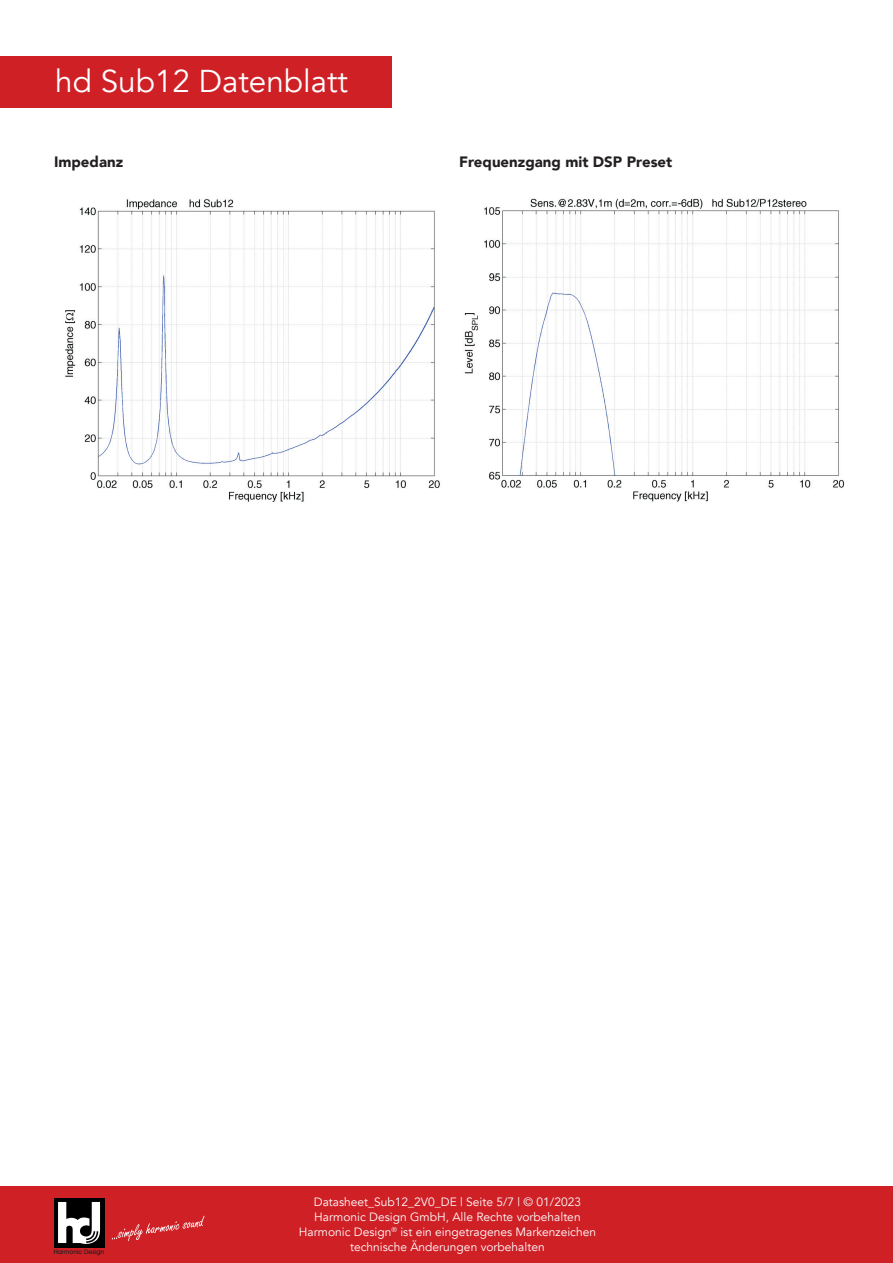
<style>
.page{position:relative;width:893px;height:1263px;background:#fff}
.page>*{position:absolute;margin:0;border:0;box-sizing:border-box;transform-origin:0 0}
.t1{font:31.5px "Avenir";color:#fff}
.t2{font:900 15px "Avenir";color:#231f20}
.t3{font:12px/15px "Avenir";color:#fff;text-align:center}
.t4{font:500 6.45px "Avant Garde IT Cby BT";color:#231f20}
</style>
<div class="page">
<div style="left:0;top:1186px;width:893px;height:77px;background:#cf2026"></div>
<div style="left:54px;top:1198px;width:50px;height:49px;background:#000001"></div>
<svg style="left:58px;top:1202px;width:42px;height:42px"></svg>
<svg style="left:112px;top:1216px;width:93px;height:25px"></svg>
<img style="left:65px;top:199px;width:375px;height:304px">
<img style="left:464px;top:198px;width:381px;height:304px">
<div style="left:0;top:57px;width:392px;height:51px;background:#cf2026"></div>
<h1 class="t1" style="left:55px;top:62px;width:294px">hd Sub12 Datenblatt</h1>
<p class="t2" style="left:54px;top:148px;width:71px">Impedanz</p>
<p class="t2" style="left:459px;top:148px;width:215px">Frequenzgang mit DSP Preset</p>
<p class="t4" style="left:54px;top:1248px;width:52px">Harmonic Design</p>
<p class="t3" style="left:299px;top:1194px;width:299px">Datasheet_Sub12_2V0_DE | Seite 5/7 | © 01/2023<br>Harmonic Design GmbH, Alle Rechte vorbehalten Harmonic Design<sup>®</sup> ist ein eingetragenes Markenzeichen technische Änderungen vorbehalten</p>
</div>
